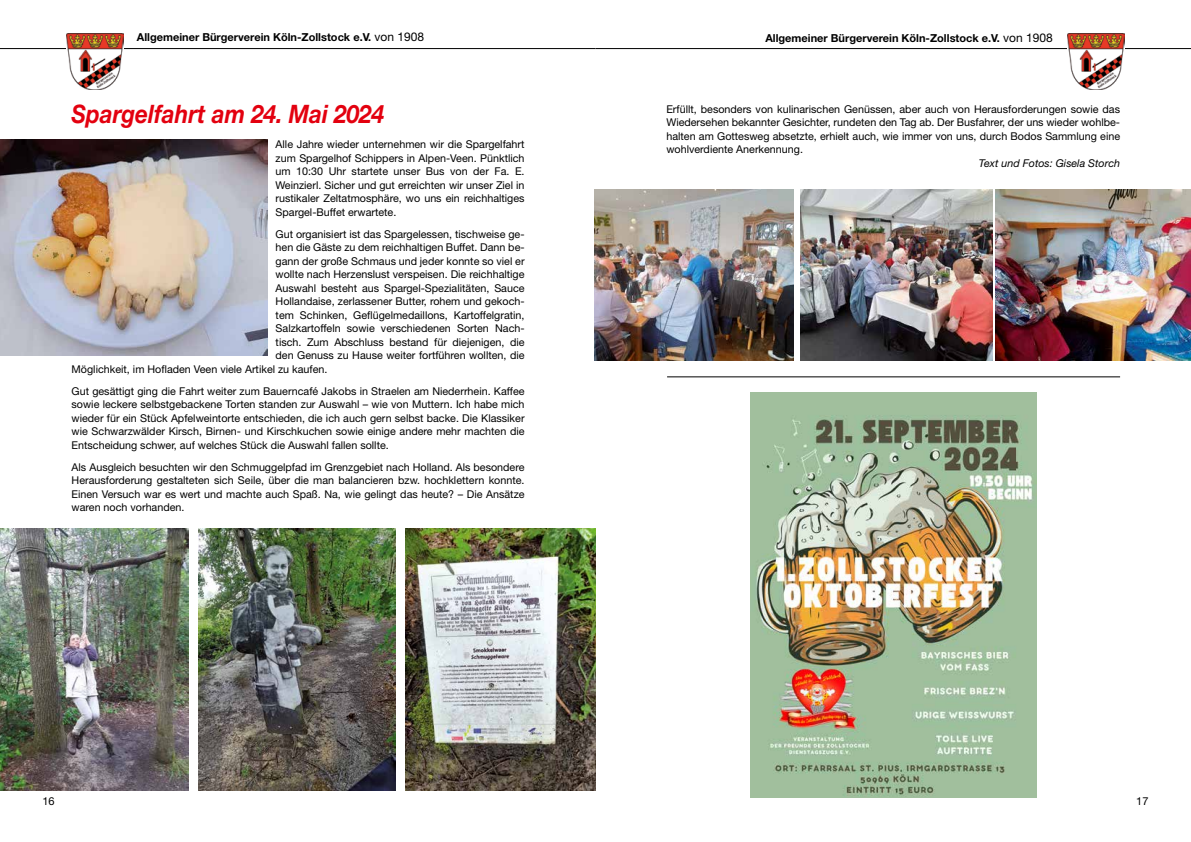
<style>
.page{position:relative;width:1191px;height:842px;background:#fff}
.page>*{position:absolute;margin:0;border:0;box-sizing:border-box;transform-origin:0 0}
.t1{font:italic 700 25.4px "Helvetica Neue LT Std";color:#e3000f;scale:.88 1}
.t2{font:700 11px "Helvetica Neue LT Std";color:#000}
.t3{font:11px "Helvetica Neue LT Std";color:#000}
.t4{font:10.8px/13.5px "Helvetica Neue LT Std";color:#000;text-align:justify}
.t5{font:italic 10.8px "Helvetica Neue LT Std";color:#000}
.s1{font-weight:400;font-size:12px}
</style>
<div class="page">
<hr style="left:0;top:48px;width:595px;height:1px;background:#000">
<hr style="left:595px;top:48px;width:596px;height:1px;background:#000">
<img style="left:66px;top:33px;width:57px;height:56px">
<img style="left:1067px;top:33px;width:58px;height:56px">
<img style="left:800px;top:190px;width:192px;height:171px">
<img style="left:0;top:139px;width:267px;height:217px">
<img style="left:995px;top:190px;width:196px;height:171px">
<img style="left:594px;top:190px;width:199px;height:171px">
<img style="left:199px;top:528px;width:196px;height:262px">
<img style="left:0;top:529px;width:188px;height:262px">
<img style="left:406px;top:529px;width:189px;height:261px">
<img style="left:750px;top:393px;width:286px;height:404px">
<hr style="left:667px;top:377px;width:453px;height:1px;background:#000">
<p class="t2" style="left:137px;top:30px;width:289px">Allgemeiner Bürgerverein Köln-Zollstock e.V. <span class="s1">von 1908</span></p>
<h1 class="t1" style="left:72px;top:98px;width:357px">Spargelfahrt am 24. Mai 2024</h1>
<p class="t4" style="left:276px;top:137px;width:250px">Alle Jahre wieder unternehmen wir die Spargelfahrt zum Spargelhof Schippers in Alpen-Veen. Pünktlich um 10:30 Uhr startete unser Bus von der Fa. E.<br>Weinzierl. Sicher und gut erreichten wir unser Ziel in rustikaler Zeltatmosphäre, wo uns ein reichhaltiges Spargel-Buffet erwartete.</p>
<p class="t4" style="left:276px;top:227px;width:250px">Gut organisiert ist das Spargelessen, tischweise ge-</p>
<p class="t4" style="left:276px;top:240px;width:250px">hen die Gäste zu dem reichhaltigen Buffet. Dann be-</p>
<p class="t4" style="left:276px;top:254px;width:250px">gann der große Schmaus und jeder konnte so viel er</p>
<p class="t4" style="left:276px;top:267px;width:250px">wollte nach Herzenslust verspeisen. Die reichhaltige</p>
<p class="t4" style="left:276px;top:281px;width:250px">Auswahl besteht aus Spargel-Spezialitäten, Sauce</p>
<p class="t4" style="left:276px;top:294px;width:250px">Hollandaise, zerlassener Butter, rohem und gekoch-</p>
<p class="t4" style="left:276px;top:308px;width:250px">tem Schinken, Geflügelmedaillons, Kartoffelgratin,</p>
<p class="t4" style="left:276px;top:321px;width:249px">Salzkartoffeln sowie verschiedenen Sorten Nach-</p>
<p class="t4" style="left:276px;top:335px;width:250px">tisch. Zum Abschluss bestand für diejenigen, die</p>
<p class="t4" style="left:276px;top:348px;width:250px">den Genuss zu Hause weiter fortführen wollten, die</p>
<p class="t4" style="left:72px;top:362px;width:257px">Möglichkeit, im Hofladen Veen viele Artikel zu kaufen.</p>
<p class="t4" style="left:72px;top:384px;width:454px">Gut gesättigt ging die Fahrt weiter zum Bauerncafé Jakobs in Straelen am Niederrhein. Kaffee sowie leckere selbstgebackene Torten standen zur Auswahl – wie von Muttern. Ich habe mich wieder für ein Stück Apfelweintorte entschieden, die ich auch gern selbst backe. Die Klassiker wie Schwarzwälder Kirsch, Birnen- und Kirschkuchen sowie einige andere mehr machten die Entscheidung schwer, auf welches Stück die Auswahl fallen sollte.</p>
<p class="t4" style="left:72px;top:460px;width:454px">Als Ausgleich besuchten wir den Schmuggelpfad im Grenzgebiet nach Holland. Als besondere Herausforderung gestalteten sich Seile, über die man balancieren bzw. hochklettern konnte.<br>Einen Versuch war es wert und machte auch Spaß. Na, wie gelingt das heute? – Die Ansätze waren noch vorhanden.</p>
<p class="t3" style="left:43px;top:795px;width:14px">16</p>
<p class="t2" style="left:765px;top:31px;width:289px">Allgemeiner Bürgerverein Köln-Zollstock e.V. <span class="s1">von 1908</span></p>
<p class="t4" style="left:666px;top:102px;width:455px">Erfüllt, besonders von kulinarischen Genüssen, aber auch von Herausforderungen sowie das Wiedersehen bekannter Gesichter, rundeten den Tag ab. Der Busfahrer, der uns wieder wohlbe&shy;halten am Gottesweg absetzte, erhielt auch, wie immer von uns, durch Bodos Sammlung eine wohlverdiente Anerkennung.</p>
<p class="t5" style="left:979px;top:156px;width:143px">Text und Fotos: Gisela Storch</p>
<p class="t3" style="left:1136px;top:795px;width:14px">17</p>
</div>
